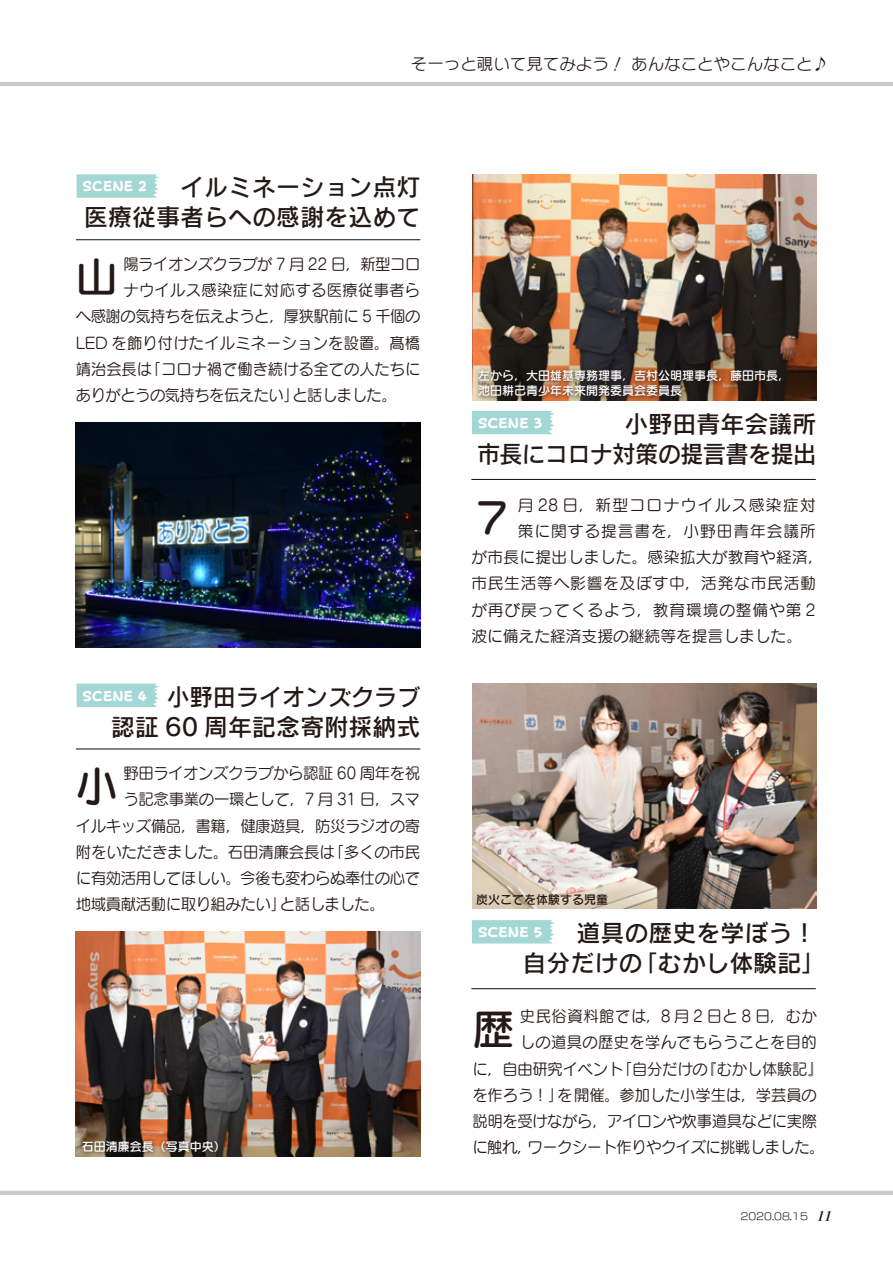
<style>
.page{position:relative;width:893px;height:1263px;background:#fff}
.page>*{position:absolute;margin:0;border:0;box-sizing:border-box;transform-origin:0 0}
.t1{font:42px "Seurat Pro DB";color:#231916}
.t2{font:24px "Rodin Cattleya Pro DB";color:#231916}
.t3{font:24px "Rodin Cattleya Pro DB";letter-spacing:-.03em;color:#231916}
.t4{font:24px "Rodin Cattleya Pro DB";color:#231916;scale:.96 1}
.t5{font:16.5px "Rodin NTLG Pro M";color:#231916}
.t6{font:15.75px "Seurat Pro M";letter-spacing:-.01em;color:#231916}
.t7{font:15.75px "Seurat Pro M";letter-spacing:-.03em;color:#231916}
.t8{font:15.75px "Seurat Pro M";letter-spacing:.055em;color:#231916}
.t9{font:15.75px "Seurat Pro M";letter-spacing:.025em;color:#231916}
.t10{font:15.75px "Seurat Pro M";letter-spacing:.015em;color:#231916}
.t11{font:15.75px "Seurat Pro M";letter-spacing:.02em;color:#231916}
.t12{font:15.75px "Seurat Pro M";letter-spacing:.045em;color:#231916}
.t13{font:15.75px "Seurat Pro M";letter-spacing:.04em;color:#231916}
.t14{font:15.75px "Seurat Pro M";letter-spacing:.085em;color:#231916}
.t15{font:14.25px "Pop Happiness Std EB";color:#fff}
.t16{font:12px "Seurat Pro DB";color:#fff}
.t17{font:12px "Seurat Pro N DB";color:#fff}
.t18{font:12px "Seurat Pro DB";color:#231916}
.t19{font:9.75px "New Rodin Pro M";color:#231916}
.s1{font-style:italic}
.s2{font-family:"Seurat Pro DB"}
.s3{font-family:"Matisse Eleganto Pro B";font-style:italic;font-size:13.5px}
</style>
<div class="page">
<hr style="left:0;top:82px;width:893px;height:4px;background:#c9cacb">
<hr style="left:0;top:1191px;width:893px;height:4px;background:#c9cacb">
<hr style="left:76px;top:239px;width:344px;height:1px;background:#231916">
<img style="left:76px;top:422px;width:344px;height:225px">
<img style="left:76px;top:931px;width:344px;height:226px">
<img style="left:472px;top:175px;width:344px;height:225px">
<img style="left:472px;top:683px;width:344px;height:225px">
<hr style="left:76px;top:748px;width:344px;height:1px;background:#231916">
<div style="left:77px;top:684px;width:82px;height:23px;background:#a3d7d4"></div>
<svg style="left:77px;top:174px;width:82px;height:24px;background:#a8d9d6"></svg>
<div style="left:79px;top:1137px;width:143px;height:20px;background:#231916;opacity:.9"></div>
<hr style="left:471px;top:479px;width:345px;height:1px;background:#231916">
<hr style="left:471px;top:988px;width:345px;height:1px;background:#231916">
<svg style="left:472px;top:920px;width:83px;height:23px;background:#a7d8d6"></svg>
<div style="left:472px;top:411px;width:83px;height:23px;background:#a3d7d4"></div>
<div style="left:474px;top:366px;width:311px;height:35px;background:#231916;opacity:.9"></div>
<p class="t5" style="left:411px;top:53px;width:422px">そーっと覗いて見てみよう！ あんなことやこんなこと<span class="s1">♪</span></p>
<p class="t2" style="left:180px;top:172px;width:242px">イルミネーション点灯</p>
<p class="t2" style="left:84px;top:202px;width:337px">医療従事者らへの感謝を込めて</p>
<p class="t15" style="left:83px;top:177px;width:66px">SCENE 2</p>
<p class="t1" style="left:76px;top:249px;width:43px">山</p>
<p class="t6" style="left:123px;top:254px;width:298px">陽ライオンズクラブが 7 月 22 日，新型コロ</p>
<p class="t9" style="left:123px;top:280px;width:298px">ナウイルス感染症に対応する医療従事者ら</p>
<p class="t6" style="left:76px;top:306px;width:346px">へ感謝の気持ちを伝えようと，厚狭駅前に 5 千個の</p>
<p class="t10" style="left:76px;top:332px;width:346px">LED を飾り付けたイルミネーションを設置。髙橋</p>
<p class="t6" style="left:76px;top:359px;width:346px">靖治会長は「コロナ禍で働き続ける全ての人たちに</p>
<p class="t7" style="left:76px;top:385px;width:322px">ありがとうの気持ちを伝えたい」と話しました。</p>
<p class="t4" style="left:167px;top:681px;width:265px">小野田ライオンズクラブ</p>
<p class="t2" style="left:111px;top:711px;width:311px">認証 60 周年記念寄附採納式</p>
<p class="t15" style="left:83px;top:686px;width:66px">SCENE 4</p>
<p class="t1" style="left:76px;top:758px;width:43px">小</p>
<p class="t7" style="left:123px;top:763px;width:298px">野田ライオンズクラブから認証 60 周年を祝</p>
<p class="t6" style="left:123px;top:789px;width:298px">う記念事業の一環として，7 月 31 日，スマ</p>
<p class="t7" style="left:76px;top:815px;width:346px">イルキッズ備品，書籍，健康遊具，防災ラジオの寄</p>
<p class="t6" style="left:76px;top:842px;width:346px">附をいただきました。石田清廉会長は「多くの市民</p>
<p class="t7" style="left:76px;top:868px;width:346px">に有効活用してほしい。今後も変わらぬ奉仕の心で</p>
<p class="t7" style="left:76px;top:894px;width:311px">地域貢献活動に取り組みたい」と話しました。</p>
<p class="t17" style="left:82px;top:1139px;width:145px">石田清<span class="s2">廉</span>会長（写真中央）</p>
<p class="t16" style="left:478px;top:368px;width:313px">左から，大田雄基専務理事，吉村公明理事長，藤田市長，</p>
<p class="t16" style="left:478px;top:383px;width:205px">池田耕己青少年未来開発委員会委員長</p>
<p class="t2" style="left:624px;top:408px;width:193px">小野田青年会議所</p>
<p class="t3" style="left:477px;top:438px;width:341px">市長にコロナ対策の提言書を提出</p>
<p class="t15" style="left:478px;top:414px;width:66px">SCENE 3</p>
<p class="t1" style="left:471px;top:490px;width:43px">７</p>
<p class="t14" style="left:518px;top:494px;width:299px">月 28 日，新型コロナウイルス感染症対</p>
<p class="t8" style="left:518px;top:521px;width:299px">策に関する提言書を，小野田青年会議所</p>
<p class="t11" style="left:471px;top:547px;width:354px">が市長に提出しました。感染拡大が教育や経済，</p>
<p class="t12" style="left:471px;top:573px;width:346px">市民生活等へ影響を及ぼす中，活発な市民活動</p>
<p class="t8" style="left:471px;top:599px;width:346px">が再び戻ってくるよう，教育環境の整備や第 2</p>
<p class="t6" style="left:471px;top:626px;width:332px">波に備えた経済支援の継続等を提言しました。</p>
<p class="t18" style="left:476px;top:891px;width:133px">炭火こてを体験する児童</p>
<p class="t2" style="left:576px;top:917px;width:241px">道具の歴史を学ぼう！</p>
<p class="t2" style="left:522px;top:947px;width:304px">自分だけの「むかし体験記」</p>
<p class="t15" style="left:478px;top:923px;width:66px">SCENE 5</p>
<p class="t1" style="left:472px;top:1001px;width:43px">歴</p>
<p class="t13" style="left:520px;top:1006px;width:298px">史民俗資料館では，8 月 2 日と 8 日，むか</p>
<p class="t9" style="left:520px;top:1032px;width:298px">しの道具の歴史を学んでもらうことを目的</p>
<p class="t6" style="left:472px;top:1058px;width:352px">に，自由研究イベント「自分だけの『むかし体験記』</p>
<p class="t6" style="left:472px;top:1084px;width:346px">を作ろう！」を開催。参加した小学生は，学芸員の</p>
<p class="t6" style="left:472px;top:1111px;width:346px">説明を受けながら，アイロンや炊事道具などに実際</p>
<p class="t7" style="left:472px;top:1137px;width:354px">に触れ，ワークシート作りやクイズに挑戦しました。</p>
<p class="t19" style="left:740px;top:1208px;width:97px">2020.08.15 <span class="s3">11</span></p>
</div>
